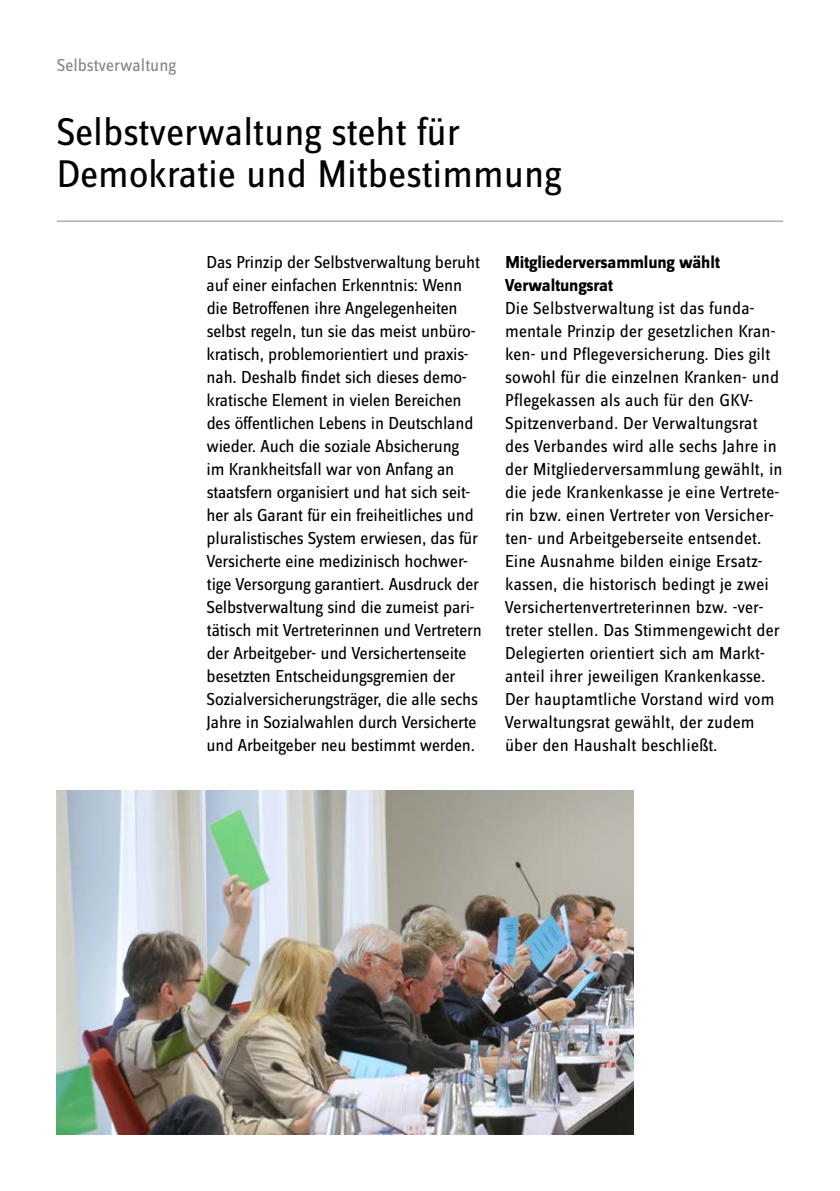
<style>
.page{position:relative;width:840px;height:1191px;background:#fff}
.page>*{position:absolute;margin:0;border:0;box-sizing:border-box;transform-origin:0 0}
.Hauptüberschrift_AD{font:40px/42px "Zine Sans Dis";color:#000}
.Fließtext{font:18px/23px "Zine Sans Dis";letter-spacing:-.01em;color:#000}
.ZÜ{font:700 18px "Zine Sans Dis";letter-spacing:-.01em;color:#000}
.t1{font:18px "Zine Sans Dis";color:#878787}
</style>
<div class="page">
<hr style="left:57px;top:221px;width:725px;height:1px;background:#878787">
<img style="left:57px;top:790px;width:576px;height:344px">
<p class="t1" style="left:57px;top:57px;width:121px">Selbstverwaltung</p>
<h1 class="Hauptüberschrift_AD" style="left:56px;top:113px;width:506px">Selbstverwaltung steht für<br>Demokratie und Mitbestimmung</h1>
<p class="Fließtext" style="left:206px;top:251px;width:277px">Das Prinzip der Selbstverwaltung beruht auf einer einfachen Erkenntnis: Wenn die Betroffenen ihre Angelegenheiten selbst regeln, tun sie das meist unbüro&shy;kratisch, problemorientiert und praxis&shy;nah. Deshalb findet sich dieses demo&shy;kratische Element in vielen Bereichen des öffentlichen Lebens in Deutschland wieder. Auch die soziale Absicherung<br>im Krankheitsfall war von Anfang an staatsfern organisiert und hat sich seit&shy;her als Garant für ein freiheitliches und pluralistisches System erwiesen, das für Versicherte eine medizinisch hochwer&shy;tige Versorgung garantiert. Ausdruck der Selbstverwaltung sind die zumeist pari&shy;tätisch mit Vertreterinnen und Vertretern der Arbeitgeber- und Versichertenseite besetzten Entscheidungsgremien der Sozialversicherungsträger, die alle sechs Jahre in Sozialwahlen durch Versicherte und Arbeitgeber neu bestimmt werden.</p>
<h2 class="ZÜ" style="left:505px;top:253px;width:216px">Mitgliederversammlung wählt</h2>
<h2 class="ZÜ" style="left:504px;top:276px;width:110px">Verwaltungsrat</h2>
<p class="Fließtext" style="left:504px;top:297px;width:279px">Die Selbstverwaltung ist das funda&shy;mentale Prinzip der gesetzlichen Kran&shy;ken- und Pflegeversicherung. Dies gilt sowohl für die einzelnen Kranken- und Pflegekassen als auch für den GKV-Spitzenverband. Der Verwaltungsrat des Verbandes wird alle sechs Jahre in der Mitgliederversammlung gewählt, in die jede Krankenkasse je eine Vertrete&shy;rin bzw. einen Vertreter von Versicher&shy;ten- und Arbeitgeberseite entsendet.<br>Eine Ausnahme bilden einige Ersatz&shy;kassen, die historisch bedingt je zwei Versichertenvertreterinnen bzw. -ver&shy;treter stellen. Das Stimmengewicht der Delegierten orientiert sich am Markt&shy;anteil ihrer jeweiligen Krankenkasse.<br>Der hauptamtliche Vorstand wird vom Verwaltungsrat gewählt, der zudem über den Haushalt beschließt.</p>
</div>
